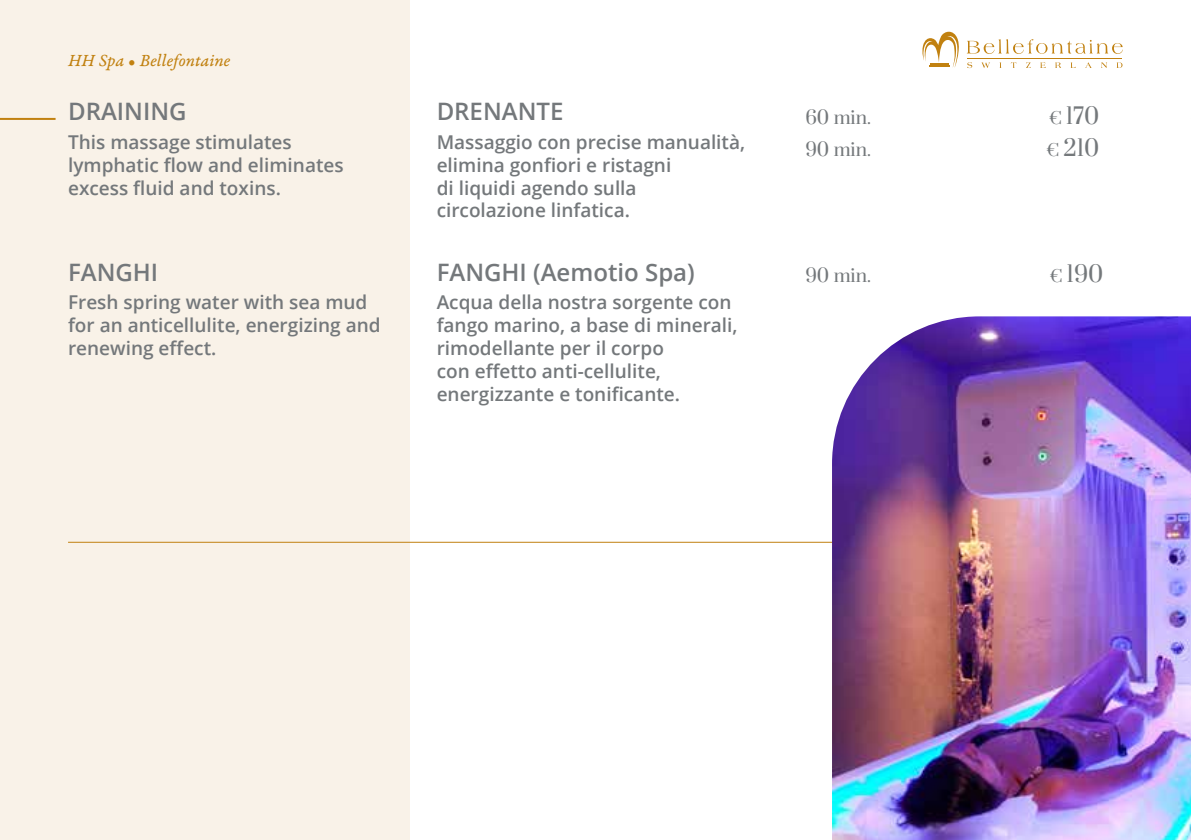
<style>
.page{position:relative;width:1191px;height:840px;background:#fff}
.page>*{position:absolute;margin:0;border:0;box-sizing:border-box;transform-origin:0 0}
.t1{font:600 24px "Open Sans";color:#74787b}
.t2{font:22px "Prata";color:#74787b}
.t3{font:600 19px/22.8px "Open Sans";color:#74787b}
.t4{font:18px "Garamond Premr Pro It Capt";color:#c18110}
.t5{font:18px "Prata";color:#74787b}
.s1{font-size:16px}
</style>
<div class="page">
<div style="left:0;top:0;width:409px;height:839px;background:#f9f2e8"></div>
<hr style="left:0;top:118px;width:56px;height:2px;background:#c18110">
<svg style="left:966px;top:39px;width:157px;height:15px"></svg>
<svg style="left:967px;top:62px;width:5px;height:6px"></svg>
<svg style="left:981px;top:62px;width:9px;height:6px"></svg>
<svg style="left:1010px;top:62px;width:6px;height:6px"></svg>
<svg style="left:1026px;top:62px;width:5px;height:6px"></svg>
<svg style="left:1040px;top:62px;width:6px;height:6px"></svg>
<svg style="left:1055px;top:62px;width:6px;height:6px"></svg>
<svg style="left:1070px;top:62px;width:5px;height:6px"></svg>
<svg style="left:1085px;top:62px;width:6px;height:6px"></svg>
<svg style="left:1101px;top:62px;width:6px;height:6px"></svg>
<svg style="left:1116px;top:62px;width:6px;height:6px"></svg>
<hr style="left:967px;top:58px;width:155px;height:1px;background:#c18110">
<svg style="left:922px;top:32px;width:37px;height:36px"></svg>
<hr style="left:929px;top:65px;width:20px;height:2px;background:#c18110">
<hr style="left:68px;top:541px;width:1055px;height:1px;background:#c18110">
<img style="left:832px;top:316px;width:358px;height:523px">
<hr style="left:1190px;top:0;width:1px;height:839px;background:#f9f2e8">
<p class="t4" style="left:68px;top:49px;width:164px">HH Spa • Bellefontaine</p>
<p class="t1" style="left:68px;top:95px;width:120px">DRAINING</p>
<p class="t3" style="left:68px;top:130px;width:277px">This massage stimulates lymphatic flow and eliminates excess fluid and toxins.</p>
<p class="t1" style="left:68px;top:255px;width:92px">FANGHI</p>
<p class="t3" style="left:68px;top:290px;width:314px">Fresh spring water with sea mud for an anticellulite, energizing and renewing effect.</p>
<p class="t1" style="left:437px;top:95px;width:128px">DRENANTE</p>
<p class="t3" style="left:437px;top:130px;width:310px">Massaggio con precise manualità, elimina gonfiori e ristagni<br>di liquidi agendo sulla circolazione linfatica.</p>
<p class="t1" style="left:437px;top:255px;width:260px">FANGHI (Aemotio Spa)</p>
<p class="t3" style="left:437px;top:290px;width:302px">Acqua della nostra sorgente con fango marino, a base di minerali, rimodellante per il corpo<br>con effetto anti-cellulite, energizzante e tonificante.</p>
<p class="t5" style="left:805px;top:106px;width:67px">60 min.</p>
<p class="t2" style="left:1049px;top:102px;width:52px"><span class="s1">€</span> 170</p>
<p class="t5" style="left:805px;top:138px;width:67px">90 min.</p>
<p class="t2" style="left:1046px;top:134px;width:54px"><span class="s1">€</span> 210</p>
<p class="t5" style="left:805px;top:263px;width:67px">90 min.</p>
<p class="t2" style="left:1049px;top:259px;width:55px"><span class="s1">€</span> 190</p>
</div>
